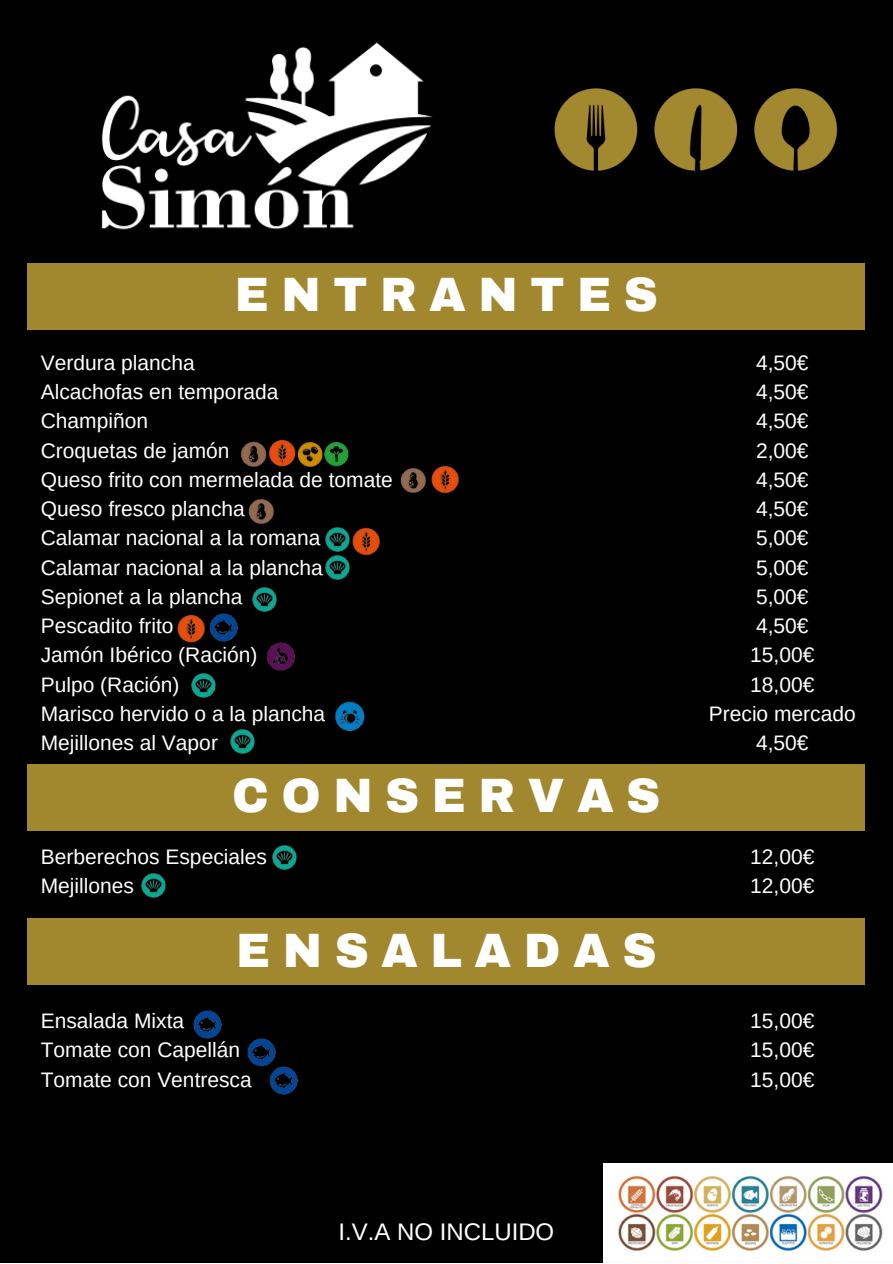
<style>
.page{position:relative;width:893px;height:1264px;background:#fff}
.page>*{position:absolute;margin:0;border:0;box-sizing:border-box;transform-origin:0 0}
.t1{font:900 47.25px "Archivo";letter-spacing:.265em;color:#fff}
.t2{font:24px "Arimo";color:#fff}
.t3{font:21px "Arimo";color:#fff}
</style>
<div class="page">
<div style="left:0;top:0;width:892px;height:1262px;background:#000"></div>
<img style="left:101px;top:42px;width:332px;height:188px">
<img style="left:554px;top:88px;width:284px;height:83px">
<div style="left:28px;top:263px;width:837px;height:66px;background:#a1882f"></div>
<div style="left:28px;top:763px;width:837px;height:67px;background:#a1882f"></div>
<div style="left:28px;top:918px;width:837px;height:66px;background:#a1882f"></div>
<img style="left:240px;top:441px;width:27px;height:26px">
<img style="left:269px;top:439px;width:80px;height:28px">
<img style="left:400px;top:465px;width:59px;height:29px">
<img style="left:248px;top:499px;width:26px;height:25px">
<img style="left:325px;top:527px;width:25px;height:53px">
<img style="left:252px;top:587px;width:25px;height:25px">
<img style="left:352px;top:527px;width:28px;height:29px">
<img style="left:177px;top:614px;width:28px;height:29px">
<img style="left:209px;top:613px;width:29px;height:29px">
<img style="left:267px;top:642px;width:28px;height:29px">
<img style="left:191px;top:673px;width:25px;height:25px">
<img style="left:335px;top:701px;width:30px;height:31px">
<img style="left:272px;top:845px;width:25px;height:25px">
<img style="left:141px;top:873px;width:25px;height:25px">
<img style="left:193px;top:1010px;width:29px;height:29px">
<img style="left:247px;top:1038px;width:29px;height:29px">
<img style="left:603px;top:1163px;width:289px;height:99px">
<img style="left:267px;top:1064px;width:31px;height:31px">
<img style="left:230px;top:729px;width:25px;height:25px">
<p class="t1" style="left:235px;top:270px;width:424px">ENTRANTES</p>
<p class="t3" style="left:41px;top:351px;width:155px">Verdura plancha</p>
<p class="t3" style="left:41px;top:380px;width:239px">Alcachofas en temporada</p>
<p class="t3" style="left:41px;top:409px;width:109px">Champiñon</p>
<p class="t3" style="left:41px;top:438px;width:190px">Croquetas de jamón</p>
<p class="t3" style="left:41px;top:468px;width:354px">Queso frito con mermelada de tomate</p>
<p class="t3" style="left:41px;top:497px;width:205px">Queso fresco plancha</p>
<p class="t3" style="left:41px;top:526px;width:281px">Calamar nacional a la romana</p>
<p class="t3" style="left:41px;top:555px;width:284px">Calamar nacional a la plancha</p>
<p class="t3" style="left:41px;top:585px;width:203px">Sepionet a la plancha</p>
<p class="t3" style="left:41px;top:614px;width:134px">Pescadito frito</p>
<p class="t3" style="left:41px;top:643px;width:218px">Jamón Ibérico (Ración)</p>
<p class="t3" style="left:41px;top:672px;width:140px">Pulpo (Ración)</p>
<p class="t3" style="left:41px;top:701px;width:286px">Marisco hervido o a la plancha</p>
<p class="t3" style="left:41px;top:731px;width:179px">Mejillones al Vapor</p>
<p class="t1" style="left:232px;top:771px;width:429px">CONSERVAS</p>
<p class="t3" style="left:41px;top:844px;width:228px">Berberechos Especiales</p>
<p class="t3" style="left:41px;top:873px;width:95px">Mejillones</p>
<p class="t1" style="left:236px;top:925px;width:422px">ENSALADAS</p>
<p class="t3" style="left:41px;top:1009px;width:145px">Ensalada Mixta</p>
<p class="t3" style="left:41px;top:1038px;width:201px">Tomate con Capellán</p>
<p class="t3" style="left:41px;top:1067px;width:212px">Tomate con Ventresca</p>
<p class="t3" style="left:756px;top:351px;width:54px">4,50€</p>
<p class="t3" style="left:756px;top:380px;width:54px">4,50€</p>
<p class="t3" style="left:756px;top:409px;width:54px">4,50€</p>
<p class="t3" style="left:756px;top:438px;width:54px">2,00€</p>
<p class="t3" style="left:756px;top:468px;width:54px">4,50€</p>
<p class="t3" style="left:756px;top:497px;width:54px">4,50€</p>
<p class="t3" style="left:756px;top:526px;width:54px">5,00€</p>
<p class="t3" style="left:756px;top:555px;width:54px">5,00€</p>
<p class="t3" style="left:756px;top:585px;width:54px">5,00€</p>
<p class="t3" style="left:756px;top:614px;width:54px">4,50€</p>
<p class="t3" style="left:750px;top:643px;width:66px">15,00€</p>
<p class="t3" style="left:750px;top:672px;width:66px">18,00€</p>
<p class="t3" style="left:708px;top:701px;width:148px">Precio mercado</p>
<p class="t3" style="left:756px;top:731px;width:54px">4,50€</p>
<p class="t3" style="left:750px;top:844px;width:66px">12,00€</p>
<p class="t3" style="left:750px;top:873px;width:66px">12,00€</p>
<p class="t3" style="left:750px;top:1009px;width:66px">15,00€</p>
<p class="t3" style="left:750px;top:1038px;width:66px">15,00€</p>
<p class="t3" style="left:750px;top:1067px;width:66px">15,00€</p>
<p class="t2" style="left:338px;top:1218px;width:217px">I.V.A NO INCLUIDO</p>
</div>
